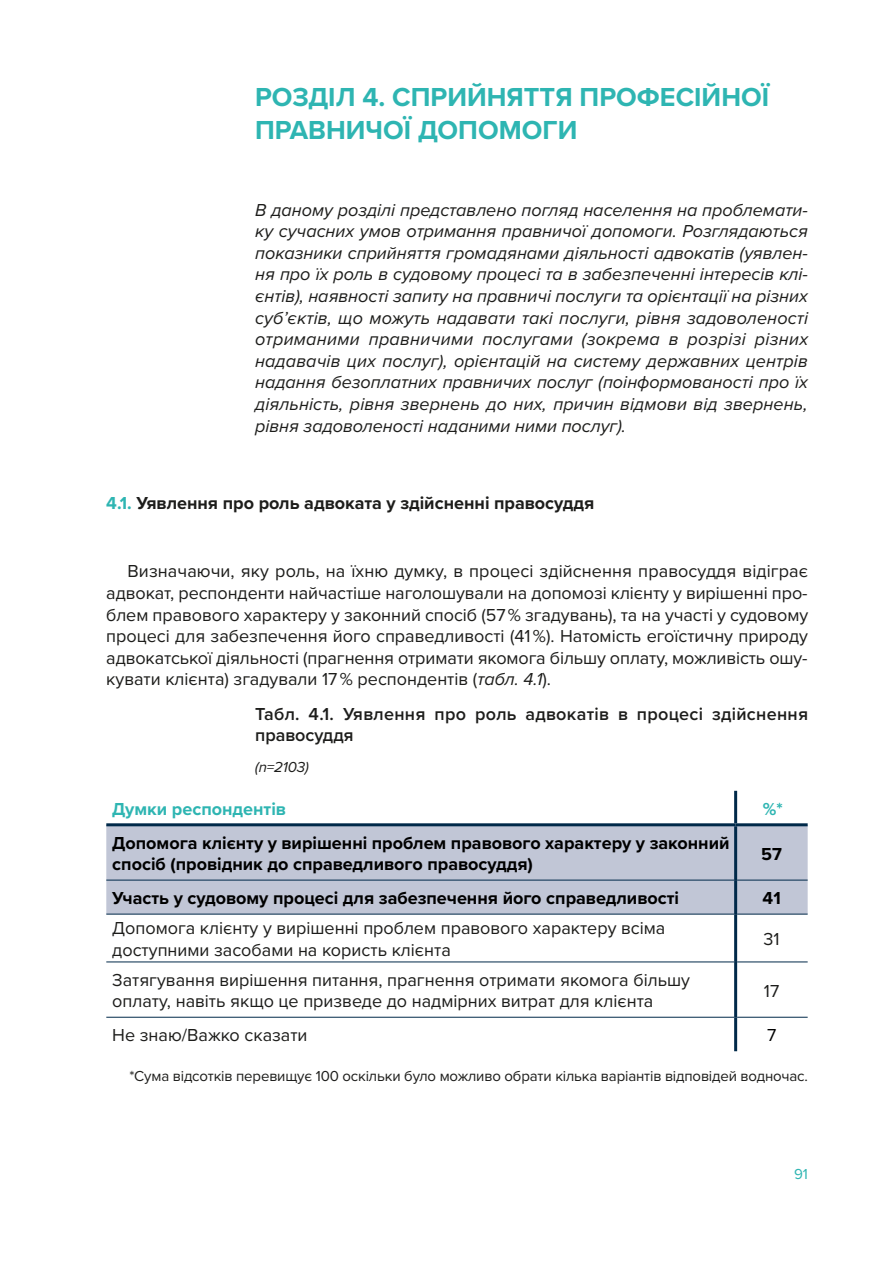
<style>
.page{position:relative;width:893px;height:1263px;background:#fff}
.page>*{position:absolute;margin:0;border:0;box-sizing:border-box;transform-origin:0 0}
.t1{font:700 27px/32.4px "Proxima Nova";color:#2eb5b2}
.t2{font:18px/21.6px "Proxima Nova";color:#1d1d1b}
.t3{font:italic 18px/21.6px "Proxima Nova";color:#1d1d1b;text-align:justify}
.t4{font:700 18px/21.6px "Proxima Nova";color:#000}
.t5{font:600 18px/21.6px "Proxima Nova";letter-spacing:.015em;color:#1d1d1b}
.t6{font:700 18px "Proxima Nova";color:#1d1d1b}
.t7{font:700 18px "Proxima Nova";color:#2eb5b2}
.t8{font:18px "Proxima Nova";color:#000}
.t9{font:15px "Proxima Nova";letter-spacing:-.01em;color:#1d1d1b}
.t10{font:italic 15px "Proxima Nova";color:#1d1d1b}
.t11{font:15px "Proxima Nova";color:#2eb5b2}
.s1{color:#2eb5b2}
.s2{font-style:italic}
</style>
<div class="page">
<div style="left:106px;top:826px;width:702px;height:88px;background:#c1c6d6"></div>
<hr style="left:106px;top:880px;width:628px;height:1px;background:#002949">
<hr style="left:737px;top:880px;width:71px;height:1px;background:#002949">
<hr style="left:106px;top:914px;width:628px;height:1px;background:#002949">
<hr style="left:737px;top:914px;width:71px;height:1px;background:#002949">
<hr style="left:106px;top:961px;width:628px;height:1px;background:#002949">
<hr style="left:737px;top:961px;width:71px;height:1px;background:#002949">
<hr style="left:106px;top:1017px;width:628px;height:1px;background:#002949">
<hr style="left:737px;top:1017px;width:71px;height:1px;background:#002949">
<hr style="left:734px;top:791px;width:3px;height:32px;background:#002949">
<hr style="left:734px;top:826px;width:3px;height:54px;background:#002949">
<hr style="left:734px;top:880px;width:3px;height:34px;background:#002949">
<hr style="left:734px;top:914px;width:3px;height:48px;background:#002949">
<hr style="left:734px;top:962px;width:3px;height:55px;background:#002949">
<hr style="left:734px;top:1017px;width:3px;height:34px;background:#002949">
<hr style="left:106px;top:823px;width:630px;height:3px;background:#002949">
<hr style="left:736px;top:823px;width:72px;height:3px;background:#002949">
<h1 class="t1" style="left:255px;top:81px;width:515px">РОЗДІЛ 4. СПРИЙНЯТТЯ ПРОФЕСІЙНОЇ<br>ПРАВНИЧОЇ ДОПОМОГИ</h1>
<p class="t3" style="left:255px;top:198px;width:555px">В даному розділі представлено погляд населення на проблемати&shy;ку сучасних умов отримання правничої допомоги. Розглядаються показники сприйняття громадянами діяльності адвокатів (уявлен&shy;ня про їх роль в судовому процесі та в забезпеченні інтересів клі&shy;єнтів), наявності запиту на правничі послуги та орієнтації на різних суб’єктів, що можуть надавати такі послуги, рівня задоволеності отриманими правничими послугами (зокрема в розрізі різних надавачів цих послуг), орієнтацій на систему державних центрів надання безоплатних правничих послуг (поінформованості про їх діяльність, рівня звернень до них, причин відмови від звернень, рівня задоволеності наданими ними послуг).</p>
<p class="t6" style="left:106px;top:489px;width:490px"><span class="s1">4.1.</span> Уявлення про роль адвоката у здійсненні правосуддя</p>
<p class="t2" style="left:106px;top:560px;width:703px;text-align:justify;text-indent:21px">Визначаючи, яку роль, на їхню думку, в процесі здійснення правосуддя відіграє адвокат, респонденти найчастіше наголошували на допомозі клієнту у вирішенні про&shy;блем правового характеру у законний спосіб (57 % згадувань), та на участі у судовому процесі для забезпечення його справедливості (41 %). Натомість егоїстичну природу адвокатської діяльності (прагнення отримати якомога більшу оплату, можливість ошу&shy;кувати клієнта) згадували 17 % респондентів (<span class="s2">табл. 4.1</span>).</p>
<p class="t5" style="left:255px;top:702px;width:554px">Табл. 4.1. Уявлення про роль адвокатів в процесі здійснення правосуддя</p>
<p class="t10" style="left:255px;top:756px;width:55px">(n=2103)</p>
<p class="t7" style="left:112px;top:795px;width:175px">Думки респондентів</p>
<p class="t7" style="left:763px;top:795px;width:21px">%*</p>
<p class="t4" style="left:112px;top:831px;width:619px">Допомога клієнту у вирішенні проблем правового характеру у законний спосіб (провідник до справедливого правосуддя)</p>
<p class="t4" style="left:761px;top:842px;width:22px">57</p>
<p class="t4" style="left:112px;top:887px;width:568px">Участь у судовому процесі для забезпечення його справедливості</p>
<p class="t4" style="left:763px;top:887px;width:20px">41</p>
<p class="t2" style="left:112px;top:917px;width:555px">Допомога клієнту у вирішенні проблем правового характеру всіма доступними засобами на користь клієнта</p>
<p class="t2" style="left:764px;top:927px;width:18px">31</p>
<p class="t2" style="left:112px;top:968px;width:579px">Затягування вирішення питання, прагнення отримати якомога більшу оплату, навіть якщо це призведе до надмірних витрат для клієнта</p>
<p class="t2" style="left:764px;top:979px;width:17px">17</p>
<p class="t2" style="left:112px;top:1024px;width:197px">Не знаю/Важко сказати</p>
<p class="t8" style="left:767px;top:1022px;width:11px">7</p>
<p class="t9" style="left:129px;top:1064px;width:680px">*Сума відсотків перевищує 100 оскільки було можливо обрати кілька варіантів відповідей водночас.</p>
<p class="t11" style="left:794px;top:1163px;width:15px">91</p>
</div>
